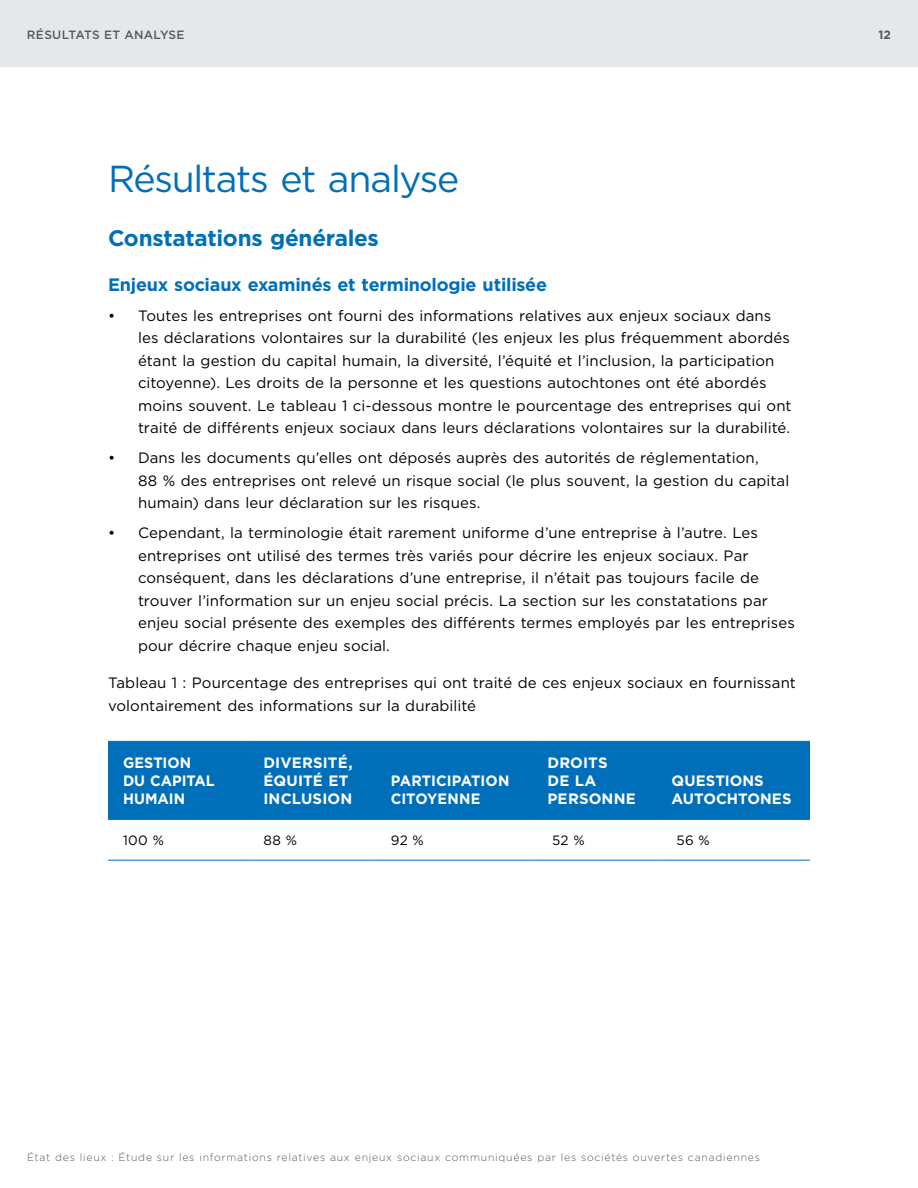
<style>
.page{position:relative;width:918px;height:1188px;background:#fff}
.page>*{position:absolute;margin:0;border:0;box-sizing:border-box;transform-origin:0 0}
.CPA_headChp{font:37.5px "Gotham";letter-spacing:-.035em;color:#006fba}
.CPA_head1{font:700 22.5px "Gotham";letter-spacing:-.015em;color:#006fba}
.CPA_head2{font:700 18px "Gotham";letter-spacing:-.015em;color:#006fba}
.CPA__body{font:15px/22.5px "Gotham";letter-spacing:.005em;color:#000}
.CPA_tableText-header{font:700 15px/18px "Gotham";letter-spacing:.005em;color:#fff}
.CPA_tableText-header-2{font:700 15px/18px "Gotham";letter-spacing:.005em;color:#fff;scale:.96 1}
.CPA_tableText-body{font:13.5px "Gotham";color:#000}
.t1{font:500 12px "Gotham";letter-spacing:.02em;color:#58595b}
.t2{font:700 12px "Gotham";color:#58595b}
.t3{font:300 10.5px "Gotham";letter-spacing:.07em;color:#58595b}
</style>
<div class="page">
<div style="left:108px;top:742px;width:702px;height:77px;background:#006fba"></div>
<hr style="left:108px;top:741px;width:140px;height:1px;background:#006fba">
<hr style="left:248px;top:741px;width:128px;height:1px;background:#006fba">
<hr style="left:376px;top:741px;width:156px;height:1px;background:#006fba">
<hr style="left:532px;top:741px;width:125px;height:1px;background:#006fba">
<hr style="left:657px;top:741px;width:153px;height:1px;background:#006fba">
<hr style="left:108px;top:819px;width:140px;height:1px;background:#006fba">
<hr style="left:248px;top:819px;width:128px;height:1px;background:#006fba">
<hr style="left:376px;top:819px;width:156px;height:1px;background:#006fba">
<hr style="left:532px;top:819px;width:125px;height:1px;background:#006fba">
<hr style="left:657px;top:819px;width:153px;height:1px;background:#006fba">
<hr style="left:108px;top:860px;width:140px;height:1px;background:#006fba">
<hr style="left:248px;top:860px;width:128px;height:1px;background:#006fba">
<hr style="left:376px;top:860px;width:156px;height:1px;background:#006fba">
<hr style="left:532px;top:860px;width:125px;height:1px;background:#006fba">
<hr style="left:657px;top:860px;width:153px;height:1px;background:#006fba">
<div style="left:0;top:0;width:918px;height:68px;background:#e6e7e8"></div>
<p class="t1" style="left:27px;top:26px;width:159px">RÉSULTATS ET ANALySE</p>
<p class="t2" style="left:878px;top:26px;width:14px">12</p>
<h1 class="CPA_headChp" style="left:108px;top:155px;width:353px">Résultats et analyse</h1>
<h2 class="CPA_head1" style="left:108px;top:223px;width:272px">Constatations générales</h2>
<h2 class="CPA_head2" style="left:108px;top:273px;width:441px">Enjeux sociaux examinés et terminologie utilisée</h2>
<p class="CPA__body" style="left:138px;top:304px;width:655px;text-indent:-30px">• Toutes les entreprises ont fourni des informations relatives aux enjeux sociaux dans les déclarations volontaires sur la durabilité (les enjeux les plus fréquemment abordés étant la gestion du capital humain, la diversité, l’équité et l’inclusion, la participation citoyenne). Les droits de la personne et les questions autochtones ont été abordés moins souvent. Le tableau 1 ci-dessous montre le pourcentage des entreprises qui ont traité de différents enjeux sociaux dans leurs déclarations volontaires sur la durabilité.</p>
<p class="CPA__body" style="left:138px;top:447px;width:653px;text-indent:-30px">• Dans les documents qu’elles ont déposés auprès des autorités de réglementation,<br>88 % des entreprises ont relevé un risque social (le plus souvent, la gestion du capital humain) dans leur déclaration sur les risques.</p>
<p class="CPA__body" style="left:138px;top:522px;width:658px;text-indent:-30px">• Cependant, la terminologie était rarement uniforme d’une entreprise à l’autre. Les entreprises ont utilisé des termes très variés pour décrire les enjeux sociaux. Par conséquent, dans les déclarations d’une entreprise, il n’était pas toujours facile de trouver l’information sur un enjeu social précis. La section sur les constatations par enjeu social présente des exemples des différents termes employés par les entreprises pour décrire chaque enjeu social.</p>
<p class="CPA__body" style="left:108px;top:672px;width:689px">Tableau 1 : Pourcentage des entreprises qui ont traité de ces enjeux sociaux en fournissant volontairement des informations sur la durabilité</p>
<p class="CPA_tableText-header-2" style="left:123px;top:754px;width:97px">GESTION<br>DU CAPITAL<br>HUMAIN</p>
<p class="CPA_tableText-header" style="left:263px;top:754px;width:91px">DIVERSITÉ,<br>ÉQUITÉ ET<br>INCLUSION</p>
<p class="CPA_tableText-header-2" style="left:391px;top:772px;width:125px">PARTICIPATION<br>CITOYENNE</p>
<p class="CPA_tableText-header" style="left:547px;top:754px;width:90px">DROITS<br>DE LA<br>PERSONNE</p>
<p class="CPA_tableText-header" style="left:672px;top:772px;width:121px">QUESTIONS<br>AUTOCHTONES</p>
<p class="CPA_tableText-body" style="left:123px;top:832px;width:42px">100 %</p>
<p class="CPA_tableText-body" style="left:263px;top:832px;width:35px">88 %</p>
<p class="CPA_tableText-body" style="left:391px;top:832px;width:35px">92 %</p>
<p class="CPA_tableText-body" style="left:552px;top:832px;width:34px">52 %</p>
<p class="CPA_tableText-body" style="left:676px;top:832px;width:35px">56 %</p>
<p class="t3" style="left:27px;top:1151px;width:735px">État des lieux : Étude sur les informations relatives aux enjeux sociaux communiquées par les sociétés ouvertes canadiennes</p>
</div>
